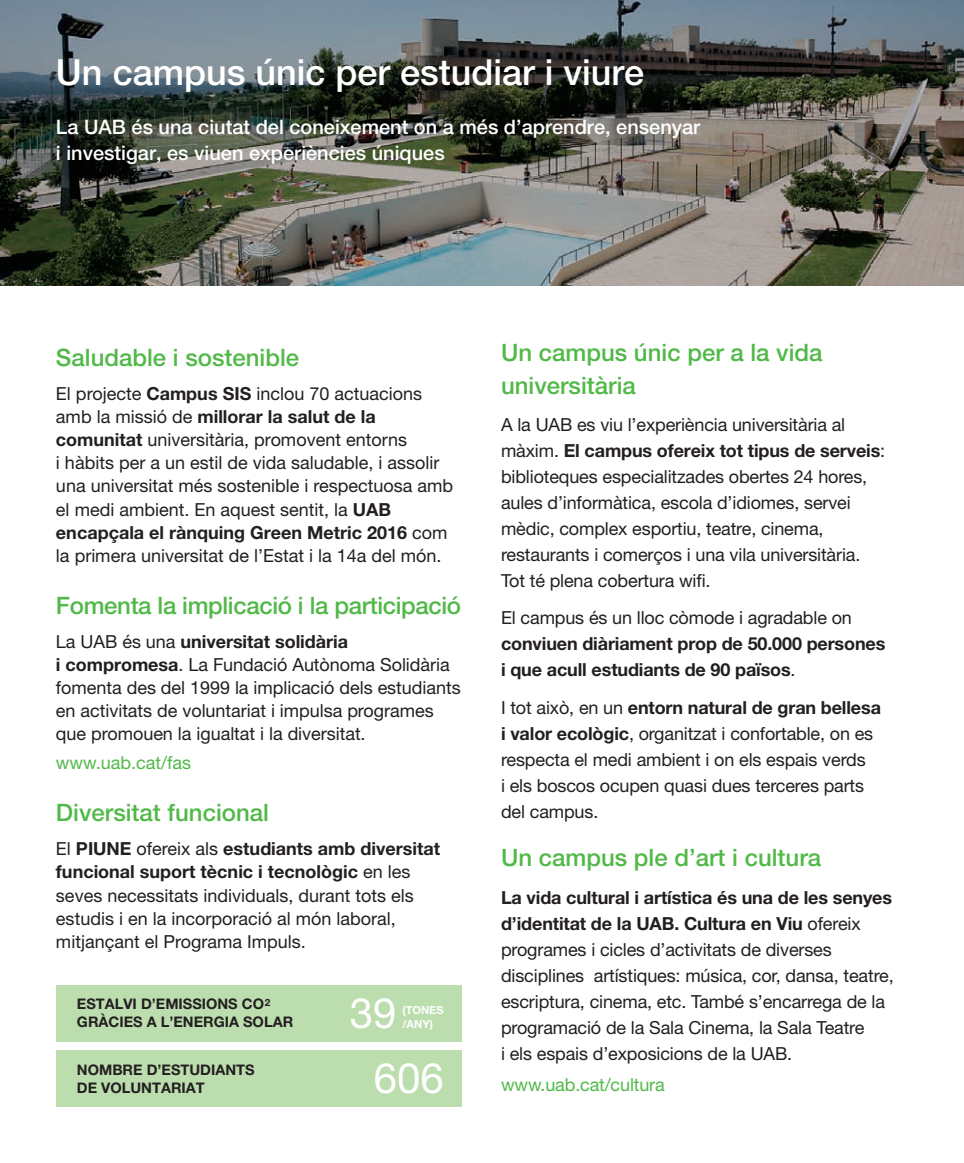
<style>
.page{position:relative;width:964px;height:1163px;background:#fff}
.page>*{position:absolute;margin:0;border:0;box-sizing:border-box;transform-origin:0 0}
.t1{font:42px "Helvetica Neue";color:#fff}
.t2{font:500 36px "Helvetica Neue";color:#fff}
.t3{font:500 24px/32.2px "Helvetica Neue";color:#51b948}
.t4{font:500 20px/26px "Helvetica Neue";color:#fff}
.t5{font:18px/26px "Helvetica Neue";letter-spacing:-.01em;color:#231f20}
.t6{font:700 18px/26px "Helvetica Neue";letter-spacing:-.01em;color:#231f20}
.t7{font:18px "Helvetica Neue";letter-spacing:-.01em;color:#51b948}
.t8{font:700 14.6px/18.2px "Helvetica Neue";color:#231f20}
.t9{font:700 11px/14px "Helvetica Neue";color:#fff}
.s1{font-weight:700}
.s2{font-weight:400}
</style>
<div class="page">
<img style="left:0;top:0;width:964px;height:285px">
<div style="left:56px;top:1050px;width:405px;height:57px;background:#bcddae"></div>
<div style="left:56px;top:984px;width:405px;height:57px;background:#bcddae"></div>
<h2 class="t2" style="left:56px;top:59px;width:590px">Un campus únic per estudiar i viure</h2>
<p class="t4" style="left:56px;top:115px;width:646px">La UAB és una ciutat del coneixement on a més d’aprendre, ensenyar i investigar, es viuen experiències úniques</p>
<h3 class="t3" style="left:56px;top:343px;width:245px">Saludable i sostenible</h3>
<p class="t5" style="left:56px;top:384px;width:399px;line-height:23px">El projecte <span class="s1">Campus SIS</span> inclou 70 actuacions amb la missió de <span class="s1">millorar la salut de la comunitat</span> universitària, promovent entorns<br>i hàbits per a un estil de vida saludable, i assolir una universitat més sostenible i respectuosa amb el medi ambient. En aquest sentit, la <span class="s1">UAB encapçala el rànquing Green Metric 2016</span> com la primera universitat de l’Estat i la 14a del món.</p>
<h3 class="t3" style="left:56px;top:591px;width:407px">Fomenta la implicació i la participació</h3>
<p class="t5" style="left:56px;top:632px;width:406px;line-height:23px">La UAB és una <span class="s1">universitat solidària<br>i compromesa</span>. La Fundació Autònoma Solidària fomenta des del 1999 la implicació dels estudiants en activitats de voluntariat i impulsa programes que promouen la igualtat i la diversitat.</p>
<p class="t7" style="left:56px;top:756px;width:137px">www.uab.cat/fas</p>
<h3 class="t3" style="left:56px;top:798px;width:214px">Diversitat funcional</h3>
<p class="t5" style="left:56px;top:839px;width:386px;line-height:23px">El <span class="s1">PIUNE</span> ofereix als <span class="s1">estudiants amb diversitat funcional suport tècnic i tecnològic</span> en les seves necessitats individuals, durant tots els estudis i en la incorporació al món laboral, mitjançant el Programa Impuls.</p>
<p class="t8" style="left:77px;top:996px;width:218px">ESTALVI D’EMISSIONS CO<sup>2<br></sup>GRÀCIES A L’ENERGIA SOLAR</p>
<h1 class="t1" style="left:350px;top:997px;width:48px">39</h1>
<p class="t9" style="left:402px;top:1004px;width:43px">(TONES /ANY)</p>
<p class="t8" style="left:77px;top:1061px;width:179px">NOMBRE D’ESTUDIANTS<br>DE VOLUNTARIAT</p>
<h1 class="t1" style="left:374px;top:1063px;width:72px">606</h1>
<h3 class="t3" style="left:501px;top:339px;width:323px">Un campus únic per a la vida universitària</h3>
<p class="t5" style="left:501px;top:413px;width:386px">A la UAB es viu l’experiència universitària al màxim. <span class="s1">El campus ofereix tot tipus de serveis</span>: biblioteques especialitzades obertes 24 hores, aules d’informàtica, escola d’idiomes, servei mèdic, complex esportiu, teatre, cinema, restaurants i comerços i una vila universitària.<br>Tot té plena cobertura wifi.</p>
<p class="t5" style="left:501px;top:607px;width:352px">El campus és un lloc còmode i agradable on</p>
<p class="t6" style="left:501px;top:632px;width:386px">conviuen diàriament prop de 50.000 persones i que acull estudiants de 90 països<span class="s2">.</span></p>
<p class="t5" style="left:501px;top:696px;width:381px">I tot això, en un <span class="s1">entorn natural de gran bellesa i valor ecològic</span>, organitzat i confortable, on es respecta el medi ambient i on els espais verds<br>i els boscos ocupen quasi dues terceres parts del campus.</p>
<h3 class="t3" style="left:501px;top:844px;width:322px">Un campus ple d’art i cultura</h3>
<p class="t5" style="left:501px;top:886px;width:394px"><span class="s1">La vida cultural i artística és una de les senyes d’identitat de la UAB. Cultura en Viu</span> ofereix programes i cicles d’activitats de diverses disciplines artístiques: música, cor, dansa, teatre, escriptura, cinema, etc. També s’encarrega de la programació de la Sala Cinema, la Sala Teatre<br>i els espais d’exposicions de la UAB.</p>
<p class="t7" style="left:501px;top:1078px;width:165px">www.uab.cat/cultura</p>
</div>
